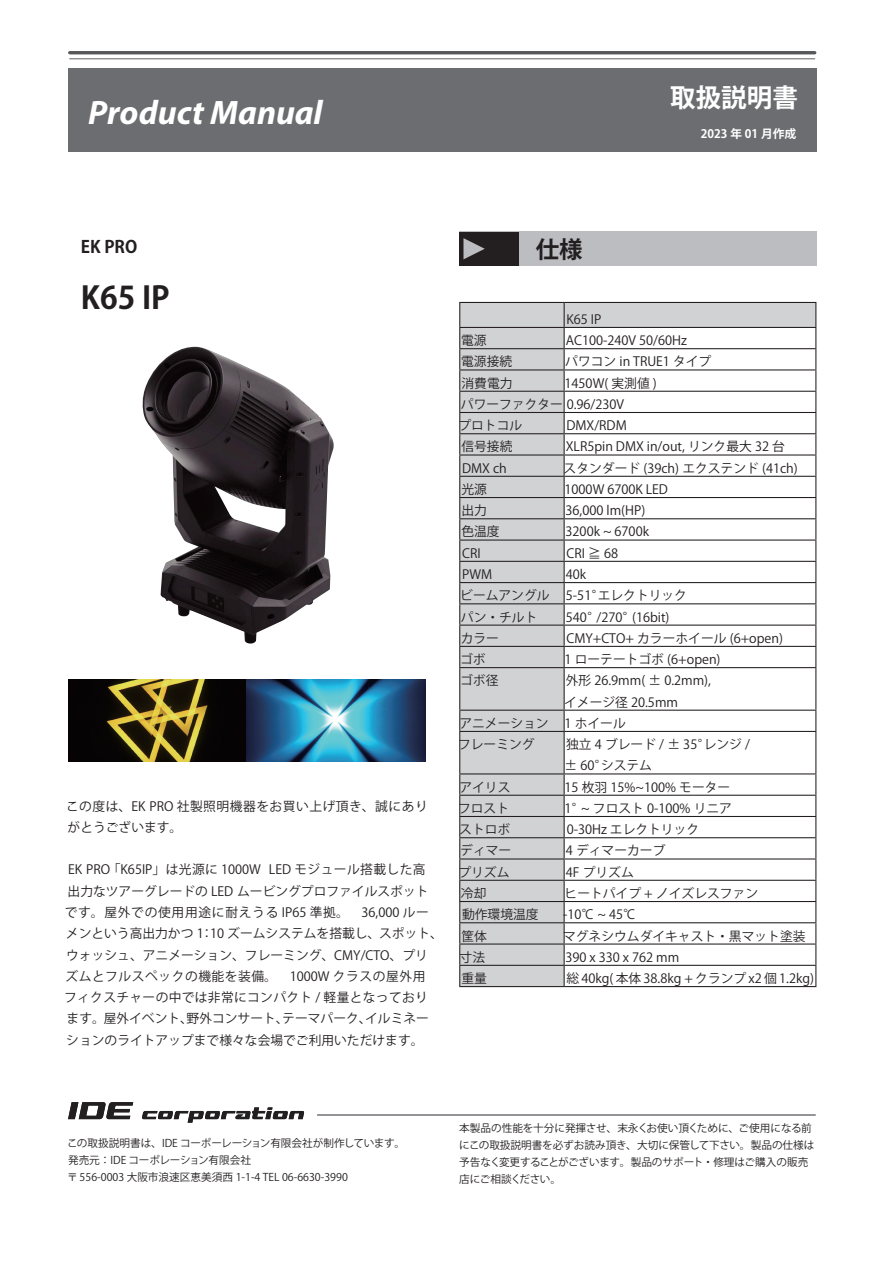
<style>
.page{position:relative;width:893px;height:1263px;background:#fff}
.page>*{position:absolute;margin:0;border:0;box-sizing:border-box;transform-origin:0 0}
.t1{font:italic 700 34.05px "Myriad Pro";color:#fff}
.t2{font:700 30.9px "Koz Go Pro";color:#231f20}
.t3{font:700 25.5px "Koz Go Pro";color:#fff}
.t4{font:700 23.4px "Koz Go Pro";color:#231f20}
.t5{font:700 16.95px "Koz Go Pro";color:#231f20}
.t6{font:12.75px/21.3px "Koz Go Pro";color:#231f20}
.t7{font:12.75px/21.3px "Koz Go Pro";letter-spacing:.04em;color:#231f20}
.t8{font:700 11.7px "Koz Go Pro";color:#fff}
.t9{font:10.65px/17px "Koz Go Pro";color:#231f20}
</style>
<div class="page">
<div style="left:68px;top:68px;width:748px;height:83px;background:#6c6d70"></div>
<hr style="left:70px;top:51px;width:745px;height:3px;background:#57585a">
<hr style="left:70px;top:58px;width:745px;height:1px;background:#808285">
<hr style="left:318px;top:1114px;width:497px;height:2px;background:#808285">
<svg style="left:68px;top:1102px;width:65px;height:17px"></svg>
<svg style="left:142px;top:1107px;width:162px;height:16px"></svg>
<hr style="left:459px;top:302px;width:105px;height:1px;background:#231f20">
<hr style="left:564px;top:302px;width:252px;height:1px;background:#231f20">
<svg style="left:459px;top:303px;width:357px;height:683px"></svg>
<hr style="left:459px;top:986px;width:105px;height:1px;background:#231f20">
<hr style="left:564px;top:986px;width:252px;height:1px;background:#231f20">
<img style="left:68px;top:680px;width:179px;height:81px">
<img style="left:247px;top:680px;width:178px;height:81px">
<img style="left:142px;top:347px;width:192px;height:297px">
<div style="left:459px;top:232px;width:357px;height:34px;background:#bcbdc0"></div>
<div style="left:459px;top:232px;width:60px;height:34px;background:#231f20"></div>
<svg style="left:463px;top:238px;width:22px;height:21px"></svg>
<h1 class="t1" style="left:88px;top:91px;width:236px">Product Manual</h1>
<h3 class="t3" style="left:670px;top:82px;width:129px">取扱説明書</h3>
<p class="t8" style="left:701px;top:127px;width:97px">2023 年 01 月作成</p>
<h3 class="t5" style="left:81px;top:236px;width:58px">EK PRO</h3>
<h2 class="t2" style="left:81px;top:278px;width:90px">K65 IP</h2>
<p class="t7" style="left:66px;top:796px;width:363px">この度は、EK PRO 社製照明機器をお買い上げ頂き、誠にありがとうございます。</p>
<p class="t6" style="left:64px;top:859px;width:380px;text-indent:4px">EK PRO 「K65IP」は光源に 1000W LED モジュール搭載した高<br>出力なツアーグレードの LED ムービングプロファイルスポット<br>です。屋外での使用用途に耐えうる IP65 準拠。　36,000 ルーメンという高出力かつ 1：10 ズームシステムを搭載し、スポット、ウォッシュ、アニメーション、フレーミング、CMY/CTO、プリ<br>ズムとフルスペックの機能を装備。　1000W クラスの屋外用<br>フィクスチャーの中では非常にコンパクト / 軽量となっております。屋外イベント、野外コンサート、テーマパーク、イルミネー<br>ションのライトアップまで様々な会場でご利用いただけます。</p>
<h3 class="t4" style="left:536px;top:234px;width:48px">仕様</h3>
<p class="t6" style="left:566px;top:309px;width:36px">K65 IP</p>
<p class="t6" style="left:461px;top:330px;width:27px">電源</p>
<p class="t6" style="left:566px;top:330px;width:123px">AC100-240V 50/60Hz</p>
<p class="t6" style="left:461px;top:351px;width:53px">電源接続</p>
<p class="t6" style="left:565px;top:351px;width:148px">パワコン in TRUE1 タイプ</p>
<p class="t6" style="left:462px;top:373px;width:53px">消費電力</p>
<p class="t6" style="left:458px;top:373px;width:200px;text-indent:106px">1450W( 実測値 )パワーファクター 0.96/230V<br>プロトコル</p>
<p class="t6" style="left:566px;top:415px;width:62px">DMX/RDM</p>
<p class="t6" style="left:461px;top:436px;width:53px">信号接続</p>
<p class="t6" style="left:566px;top:436px;width:221px">XLR5pin DMX in/out, リンク最大 32 台</p>
<p class="t6" style="left:462px;top:458px;width:46px">DMX ch</p>
<p class="t6" style="left:564px;top:458px;width:236px">スタンダード (39ch) エクステンド (41ch)</p>
<p class="t6" style="left:461px;top:479px;width:27px">光源</p>
<p class="t6" style="left:564px;top:479px;width:105px">1000W 6700K LED</p>
<p class="t6" style="left:461px;top:500px;width:27px">出力</p>
<p class="t6" style="left:566px;top:500px;width:81px">36,000 lm(HP)</p>
<p class="t6" style="left:461px;top:521px;width:40px">色温度</p>
<p class="t6" style="left:566px;top:521px;width:85px">3200k ~ 6700k</p>
<p class="t6" style="left:462px;top:543px;width:20px">CRI</p>
<p class="t6" style="left:566px;top:543px;width:53px">CRI ≧ 68</p>
<p class="t6" style="left:462px;top:564px;width:32px">PWM</p>
<p class="t6" style="left:566px;top:564px;width:22px">40k</p>
<p class="t6" style="left:460px;top:585px;width:91px">ビームアングル</p>
<p class="t6" style="left:566px;top:585px;width:123px">5-51°エレクトリック</p>
<p class="t6" style="left:461px;top:606px;width:78px">パン・チルト</p>
<p class="t6" style="left:566px;top:606px;width:105px">540°/270°(16bit)</p>
<p class="t6" style="left:461px;top:628px;width:40px">カラー</p>
<p class="t6" style="left:566px;top:628px;width:218px">CMY+CTO+ カラーホイール (6+open)</p>
<p class="t6" style="left:460px;top:649px;width:27px">ゴボ</p>
<p class="t6" style="left:564px;top:649px;width:158px">1 ローテートゴボ (6+open)</p>
<p class="t6" style="left:460px;top:670px;width:40px">ゴボ径</p>
<p class="t6" style="left:566px;top:670px;width:147px">外形 26.9mm( ± 0.2mm),</p>
<p class="t6" style="left:564px;top:692px;width:115px">イメージ径 20.5mm</p>
<p class="t6" style="left:459px;top:713px;width:168px">アニメーション 1 ホイール</p>
<p class="t6" style="left:458px;top:734px;width:78px">フレーミング</p>
<p class="t6" style="left:565px;top:734px;width:187px">独立 4 ブレード / ± 35°レンジ / ± 60°システム</p>
<p class="t6" style="left:459px;top:777px;width:53px">アイリス</p>
<p class="t6" style="left:564px;top:777px;width:167px">15 枚羽 15%~100% モーター</p>
<p class="t6" style="left:458px;top:798px;width:53px">フロスト</p>
<p class="t6" style="left:564px;top:798px;width:169px">1°~ フロスト 0-100% リニア</p>
<p class="t6" style="left:459px;top:819px;width:53px">ストロボ</p>
<p class="t6" style="left:567px;top:819px;width:134px">0-30Hz エレクトリック</p>
<p class="t6" style="left:460px;top:840px;width:53px">ディマー</p>
<p class="t6" style="left:566px;top:840px;width:101px">4 ディマーカーブ</p>
<p class="t6" style="left:458px;top:862px;width:53px">プリズム</p>
<p class="t6" style="left:566px;top:862px;width:69px">4F プリズム</p>
<p class="t6" style="left:461px;top:883px;width:27px">冷却</p>
<p class="t6" style="left:565px;top:883px;width:195px">ヒートパイプ + ノイズレスファン</p>
<p class="t6" style="left:462px;top:904px;width:78px">動作環境温度</p>
<p class="t6" style="left:563px;top:904px;width:74px">-10℃ ~ 45℃</p>
<p class="t6" style="left:461px;top:925px;width:27px">筐体</p>
<p class="t6" style="left:563px;top:925px;width:244px">マグネシウムダイキャスト・黒マット塗装</p>
<p class="t6" style="left:460px;top:947px;width:27px">寸法</p>
<p class="t6" style="left:566px;top:947px;width:115px">390 x 330 x 762 mm</p>
<p class="t6" style="left:461px;top:968px;width:27px">重量</p>
<p class="t6" style="left:566px;top:968px;width:249px">総 40kg( 本体 38.8kg + クランプ x2 個 1.2kg)</p>
<p class="t9" style="left:67px;top:1135px;width:339px">この取扱説明書は、IDE コーポーレーション有限会社が制作しています。発売元：IDE コーポレーション有限会社<br>〒 556-0003 大阪市浪速区恵美須西 1-1-4 TEL 06-6630-3990</p>
<p class="t9" style="left:459px;top:1120px;width:357px">本製品の性能を十分に発揮させ、末永くお使い頂くために、ご使用になる前にこの取扱説明書を必ずお読み頂き、大切に保管して下さい。製品の仕様は予告なく変更することがございます。製品のサポート・修理はご購入の販売店にご相談ください。</p>
</div>
